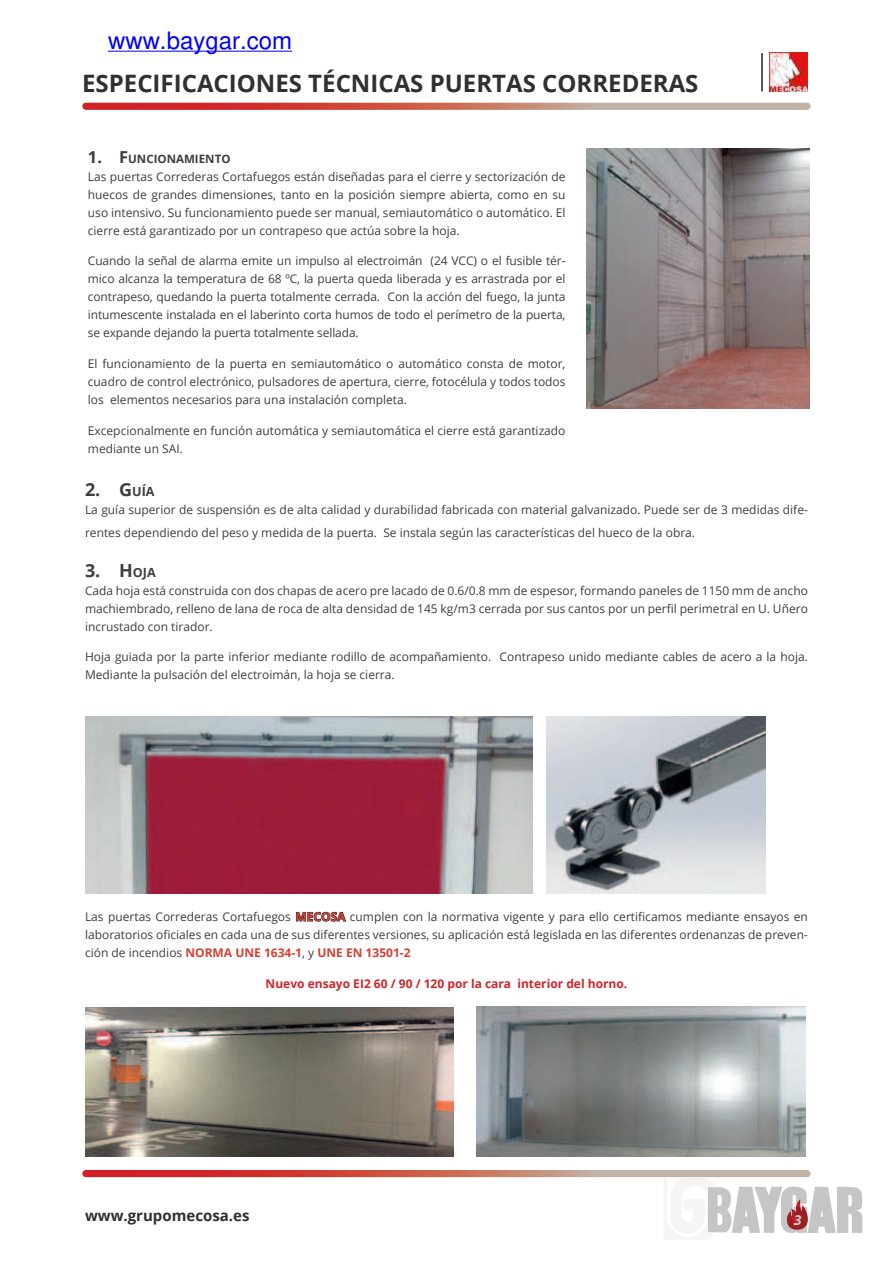
<style>
.page{position:relative;width:893px;height:1263px;background:#fff}
.page>*{position:absolute;margin:0;border:0;box-sizing:border-box;transform-origin:0 0}
.t1{font:700 24px "Open Sans";color:#312f30}
.t2{font:24px "Arial";color:#00f}
.t3{font:700 18px "Open Sans";color:#3e3e3f}
.t4{font:700 15px "Open Sans";color:#312f30}
.t5{font:italic 700 15px "Myriad Pro";color:#fff}
.t6{font:12px/18px "Open Sans";color:#3e3e3f;text-align:justify}
.t7{font:700 12px "Open Sans";color:#d1232a}
.t8{font:700 11.55px "Open Sans";color:#3e3e3f}
.s1{font-size:16.5px}
.s2{font-size:12.6px}
.s3{font-weight:700;color:#231f20}
.s4{font-weight:700;color:#d53f33}
</style>
<div class="page">
<svg style="left:82px;top:102px;width:729px;height:8px;background:#cf7b71"></svg>
<svg style="left:82px;top:1170px;width:729px;height:7px;background:#ca6c61"></svg>
<hr style="left:761px;top:53px;width:2px;height:38px;background:#231f20">
<img style="left:769px;top:53px;width:39px;height:38px">
<img style="left:587px;top:149px;width:223px;height:260px">
<img style="left:547px;top:717px;width:218px;height:176px">
<img style="left:85px;top:716px;width:447px;height:177px">
<img style="left:85px;top:1007px;width:368px;height:150px">
<img style="left:477px;top:1006px;width:329px;height:151px">
<hr style="left:108px;top:51px;width:184px;height:1px;background:#00f">
<svg style="left:663px;top:1177px;width:199px;height:56px"></svg>
<h1 class="t2" style="left:108px;top:31px;width:186px">www.baygar.com</h1>
<h1 class="t1" style="left:82px;top:74px;width:618px">ESPECIFICACIONES TÉCNICAS PUERTAS CORREDERAS</h1>
<p class="t8" style="left:88px;top:154px;width:144px"><span class="s1">1. F</span>UNCIONAMIENTO</p>
<p class="t6" style="left:88px;top:167px;width:479px">Las puertas Correderas Cortafuegos están diseñadas para el cierre y sectorización de huecos de grandes dimensiones, tanto en la posición siempre abierta, como en su uso intensivo. Su funcionamiento puede ser manual, semiautomático o automático. El cierre está garantizado por un contrapeso que actúa sobre la hoja.</p>
<p class="t6" style="left:88px;top:252px;width:479px">Cuando la señal de alarma emite un impulso al electroimán (24 VCC) o el fusible tér&shy;mico alcanza la temperatura de 68 ºC, la puerta queda liberada y es arrastrada por el contrapeso, quedando la puerta totalmente cerrada. Con la acción del fuego, la junta intumescente instalada en el laberinto corta humos de todo el perímetro de la puerta, se expande dejando la puerta totalmente sellada.</p>
<p class="t6" style="left:88px;top:354px;width:479px">El funcionamiento de la puerta en semiautomático o automático consta de motor, cuadro de control electrónico, pulsadores de apertura, cierre, fotocélula y todos todos los elementos necesarios para una instalación completa.</p>
<p class="t6" style="left:88px;top:421px;width:479px">Excepcionalmente en función automática y semiautomática el cierre está garantizado mediante un SAI.</p>
<h2 class="t3" style="left:85px;top:483px;width:71px">2. G<span class="s2">UÍA</span></h2>
<p class="t6" style="left:85px;top:498px;width:724px;line-height:22.5px">La guía superior de suspensión es de alta calidad y durabilidad fabricada con material galvanizado. Puede ser de 3 medidas dife&shy;rentes dependiendo del peso y medida de la puerta. Se instala según las características del hueco de la obra.</p>
<h2 class="t3" style="left:85px;top:563px;width:72px">3. H<span class="s2">OJA</span></h2>
<p class="t6" style="left:85px;top:581px;width:724px">Cada hoja está construida con dos chapas de acero pre lacado de 0.6/0.8 mm de espesor, formando paneles de 1150 mm de ancho machiembrado, relleno de lana de roca de alta densidad de 145 kg/m3 cerrada por sus cantos por un per昀椀l perimetral en U. Uñero incrustado con tirador.</p>
<p class="t6" style="left:85px;top:648px;width:724px">Hoja guiada por la parte inferior mediante rodillo de acompañamiento. Contrapeso unido mediante cables de acero a la hoja.<br>Mediante la pulsación del electroimán, la hoja se cierra.</p>
<p class="t6" style="left:85px;top:907px;width:724px">Las puertas Correderas Cortafuegos <span class="s3">MECOSA</span> cumplen con la normativa vigente y para ello certi昀椀camos mediante ensayos en laboratorios o昀椀ciales en cada una de sus diferentes versiones, su aplicación está legislada en las diferentes ordenanzas de preven&shy;ción de incendios <span class="s4">NORMA UNE 1634-1</span>, y <span class="s4">UNE EN 13501-2</span></p>
<p class="t7" style="left:266px;top:978px;width:363px">Nuevo ensayo EI2 60 / 90 / 120 por la cara interior del horno.</p>
<p class="t4" style="left:85px;top:1207px;width:166px">www.grupomecosa.es</p>
<p class="t5" style="left:794px;top:1210px;width:10px">3</p>
</div>
